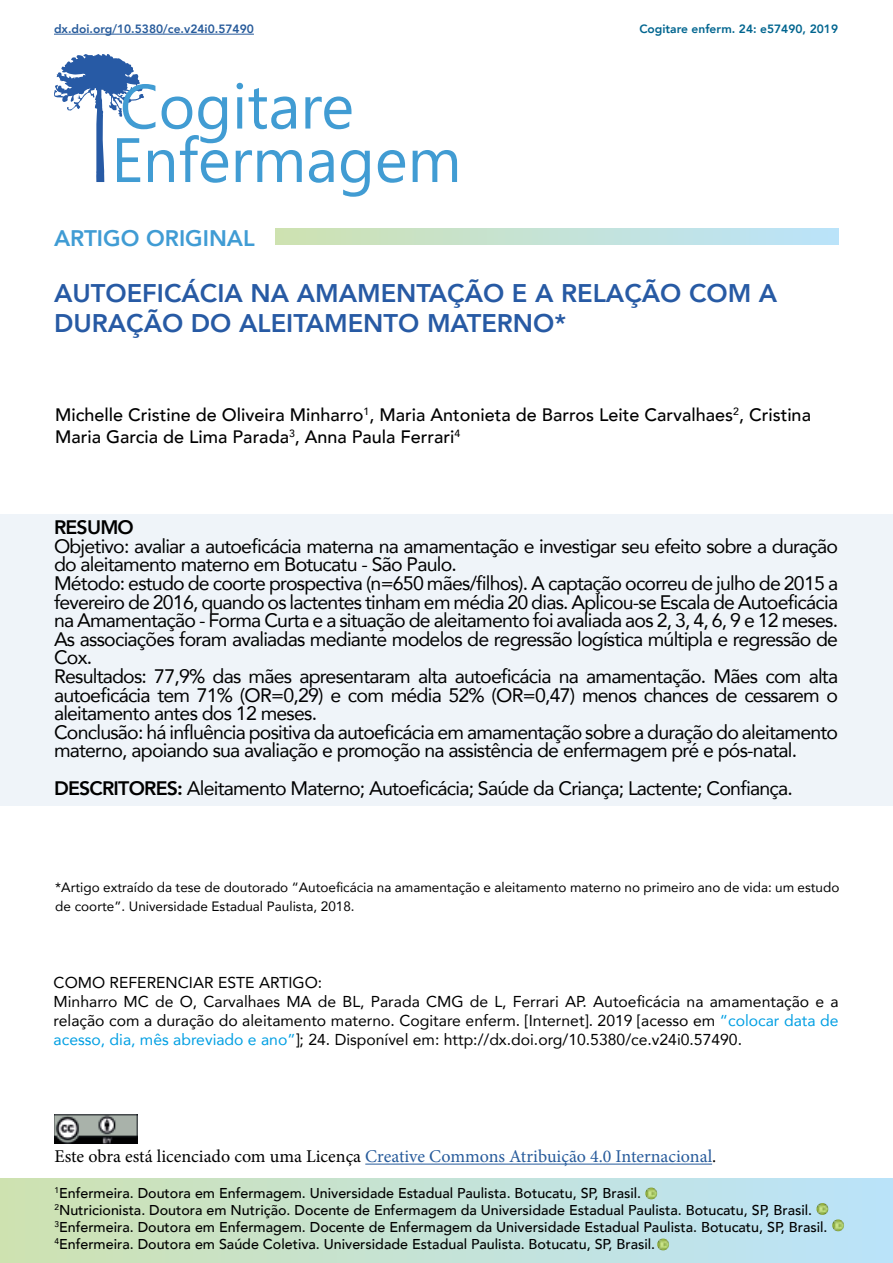
<style>
.page{position:relative;width:893px;height:1263px;background:#fff}
.page>*{position:absolute;margin:0;border:0;box-sizing:border-box;transform-origin:0 0}
.t1{font:800 25.5px/30.6px "Avenir";color:#275aa4}
.t2{font:800 22.5px "Avenir";color:#409cd4}
.t3{font:19.5px/18.6px "Avenir";letter-spacing:-.04em;color:#000}
.t4{font:800 19.5px "Avenir";letter-spacing:-.04em;color:#000}
.t5{font:500 18px/21.6px "Avenir";color:#000}
.t6{font:18px "Minion Pro";color:#275b9b}
.t7{font:15.75px/18.9px "Avenir";color:#000}
.t8{font:500 14.25px/17.1px "Avenir";color:#000}
.t9{font:13.5px/18.8px "Avenir";color:#000}
.t10{font:800 12px "Avenir";color:#275b9b}
.t11{font:800 12px "Avenir";color:#00658f}
.s1{font-weight:800}
.s2{color:#009fe3}
.s3{color:#000}
</style>
<div class="page">
<svg style="left:236px;top:150px;width:66px;height:32px"></svg>
<svg style="left:309px;top:150px;width:25px;height:33px"></svg>
<svg style="left:341px;top:150px;width:29px;height:47px"></svg>
<svg style="left:378px;top:150px;width:27px;height:33px"></svg>
<svg style="left:413px;top:150px;width:44px;height:32px"></svg>
<svg style="left:54px;top:54px;width:174px;height:129px"></svg>
<svg style="left:237px;top:83px;width:6px;height:46px"></svg>
<svg style="left:249px;top:88px;width:47px;height:41px"></svg>
<svg style="left:305px;top:97px;width:46px;height:32px"></svg>
<hr style="left:54px;top:34px;width:200px;height:1px;background:#275b9b">
<div style="left:276px;top:228px;width:563px;height:17px;background:linear-gradient(to right,#cee2b2,#bae3fb)"></div>
<div style="left:0;top:515px;width:893px;height:291px;background:#eff4f9"></div>
<div style="left:0;top:1179px;width:893px;height:84px;background:linear-gradient(to right,#cee2b1,#bae3fb)"></div>
<svg style="left:645px;top:1187px;width:12px;height:12px"></svg>
<svg style="left:657px;top:1238px;width:12px;height:12px"></svg>
<svg style="left:816px;top:1203px;width:28px;height:28px"></svg>
<img style="left:54px;top:1115px;width:84px;height:29px">
<hr style="left:365px;top:1164px;width:347px;height:1px;background:#275b9b">
<p class="t10" style="left:54px;top:20px;width:201px">dx.doi.org/10.5380/ce.v24i0.57490</p>
<p class="t11" style="left:639px;top:20px;width:200px">Cogitare enferm. 24: e57490, 2019</p>
<p class="t2" style="left:54px;top:220px;width:202px">ARTIGO ORIGINAL</p>
<h1 class="t1" style="left:54px;top:278px;width:725px">AUTOEFICÁCIA NA AMAMENTAÇÃO E A RELAÇÃO COM A<br>DURAÇÃO DO ALEITAMENTO MATERNO*</h1>
<p class="t5" style="left:55px;top:403px;width:757px">Michelle Cristine de Oliveira Minharro<sup>1</sup>, Maria Antonieta de Barros Leite Carvalhaes<sup>2</sup>, Cristina<br>Maria Garcia de Lima Parada<sup>3</sup>, Anna Paula Ferrari<sup>4</sup></p>
<p class="t4" style="left:54px;top:512px;width:81px">RESUMO</p>
<p class="t3" style="left:54px;top:536px;width:786px">Objetivo: avaliar a autoeficácia materna na amamentação e investigar seu efeito sobre a duração do aleitamento materno em Botucatu - São Paulo.<br>Método: estudo de coorte prospectiva (n=650 mães/filhos). A captação ocorreu de julho de 2015 a fevereiro de 2016, quando os lactentes tinham em média 20 dias. Aplicou-se Escala de Autoeficácia na Amamentação - Forma Curta e a situação de aleitamento foi avaliada aos 2, 3, 4, 6, 9 e 12 meses.<br>As associações foram avaliadas mediante modelos de regressão logística múltipla e regressão de Cox.<br>Resultados: 77,9% das mães apresentaram alta autoeficácia na amamentação. Mães com alta autoeficácia tem 71% (OR=0,29) e com média 52% (OR=0,47) menos chances de cessarem o aleitamento antes dos 12 meses.<br>Conclusão: há influência positiva da autoeficácia em amamentação sobre a duração do aleitamento materno, apoiando sua avaliação e promoção na assistência de enfermagem pré e pós-natal.</p>
<p class="t3" style="left:54px;top:778px;width:740px"><span class="s1">DESCRITORES:</span> Aleitamento Materno; Autoeficácia; Saúde da Criança; Lactente; Confiança.</p>
<p class="t9" style="left:55px;top:878px;width:786px">*Artigo extraído da tese de doutorado “Autoeficácia na amamentação e aleitamento materno no primeiro ano de vida: um estudo de coorte”. Universidade Estadual Paulista, 2018.</p>
<p class="t7" style="left:54px;top:973px;width:786px">COMO REFERENCIAR ESTE ARTIGO:<br>Minharro MC de O, Carvalhaes MA de BL, Parada CMG de L, Ferrari AP. Autoeficácia na amamentação e a relação com a duração do aleitamento materno. Cogitare enferm. [Internet]. 2019 [acesso em <span class="s2">“colocar data de acesso, dia, mês abreviado e ano”</span>]; 24. Disponível em: http://dx.doi.org/10.5380/ce.v24i0.57490.</p>
<p class="t6" style="left:54px;top:1144px;width:663px"><span class="s3">Este obra está licenciado com uma Licença</span> Creative Commons Atribuição 4.0 Internacional<span class="s3">.</span></p>
<p class="t8" style="left:54px;top:1183px;width:775px"><sup>1</sup>Enfermeira. Doutora em Enfermagem. Universidade Estadual Paulista. Botucatu, SP, Brasil.<br><sup>2</sup>Nutricionista. Doutora em Nutrição. Docente de Enfermagem da Universidade Estadual Paulista. Botucatu, SP, Brasil.<br><sup>3</sup>Enfermeira. Doutora em Enfermagem. Docente de Enfermagem da Universidade Estadual Paulista. Botucatu, SP, Brasil.<br><sup>4</sup>Enfermeira. Doutora em Saúde Coletiva. Universidade Estadual Paulista. Botucatu, SP, Brasil.</p>
</div>
